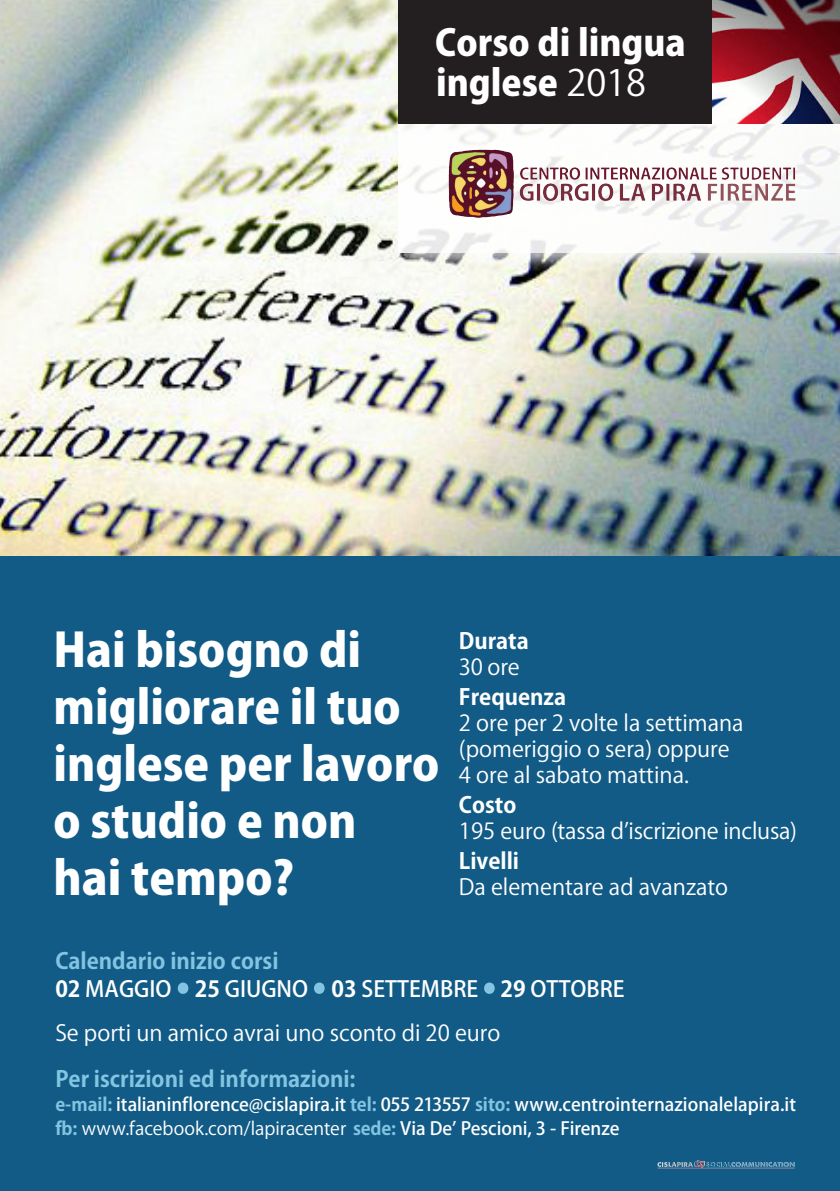
<style>
.page{position:relative;width:840px;height:1191px;background:#fff}
.page>*{position:absolute;margin:0;border:0;box-sizing:border-box;transform-origin:0 0}
.t1{font:800 52px "Koz Go Pro";color:#82c4e1}
.t2{font:800 46px/56.8px "Koz Go Pro";color:#fff}
.t3{font:800 36px "Koz Go Pro";color:#fff}
.t4{font:22px "Koz Go Pr 6 N";color:#fff}
.t5{font:22px "Koz Go Pro";color:#fff}
.t6{font:500 22px "Koz Go Pr 6 N";color:#fff}
.t7{font:700 22px "Koz Go Pro";color:#82c4e1}
.t8{font:700 22px "Koz Go Pro";color:#fff}
.t9{font:700 22px "Koz Go Pr 6 N";color:#82c4e1}
.Normale{font:500 18px "Koz Go Pro";letter-spacing:-.005em;color:#fff}
.Normale-2{font:18px "Koz Go Pro";color:#fff}
.s1{font-weight:400}
.s2{font-weight:700}
.s3{font-weight:700;color:#82c4e1}
.s4{font-weight:500}
</style>
<div class="page">
<img style="left:0;top:0;width:839px;height:557px">
<div style="left:0;top:557px;width:839px;height:634px;background:#115b86"></div>
<div style="left:395px;top:0;width:444px;height:272px;background:#fff;opacity:.75"></div>
<svg style="left:398px;top:124px;width:441px;height:129px"></svg>
<img style="left:448px;top:150px;width:39px;height:68px">
<div style="left:398px;top:0;width:441px;height:124px;background:#231f20"></div>
<img style="left:712px;top:0;width:127px;height:124px">
<img style="left:657px;top:1160px;width:137px;height:8px">
<p class="t3" style="left:435px;top:19px;width:252px">Corso di lingua</p>
<p class="t3" style="left:436px;top:59px;width:211px">inglese <span class="s1">2018</span></p>
<p class="t2" style="left:53px;top:625px;width:387px">Hai bisogno di migliorare il tuo inglese per lavoro</p>
<p class="t2" style="left:53px;top:795px;width:304px">o studio e non</p>
<p class="t2" style="left:53px;top:852px;width:242px">hai tempo?</p>
<p class="t8" style="left:458px;top:627px;width:71px">Durata</p>
<p class="t5" style="left:458px;top:653px;width:62px">30 ore</p>
<p class="t8" style="left:458px;top:683px;width:109px">Frequenza</p>
<p class="t4" style="left:458px;top:710px;width:286px">2 ore per 2 volte la settimana</p>
<p class="t4" style="left:458px;top:736px;width:272px">(pomeriggio o sera) oppure</p>
<p class="t4" style="left:458px;top:762px;width:231px">4 ore al sabato mattina.</p>
<p class="t8" style="left:458px;top:791px;width:59px">Costo</p>
<p class="t5" style="left:458px;top:817px;width:339px">195 euro (tassa d’iscrizione inclusa)</p>
<p class="t8" style="left:458px;top:847px;width:62px">Livelli</p>
<p class="t5" style="left:458px;top:873px;width:271px">Da elementare ad avanzato</p>
<p class="t9" style="left:55px;top:948px;width:224px">Calendario inizio corsi</p>
<p class="t6" style="left:55px;top:976px;width:117px"><span class="s2">02</span> MAGGIO</p>
<p class="t1" style="left:175px;top:940px;width:17px">.</p>
<p class="t6" style="left:195px;top:976px;width:115px"><span class="s2">25</span> GIUGNO</p>
<p class="t1" style="left:311px;top:940px;width:17px">.</p>
<p class="t6" style="left:331px;top:976px;width:148px"><span class="s2">03</span> SETTEMBRE</p>
<p class="t1" style="left:481px;top:940px;width:17px">.</p>
<p class="t6" style="left:500px;top:976px;width:126px"><span class="s2">29</span> OTTOBRE</p>
<p class="t4" style="left:55px;top:1020px;width:446px">Se porti un amico avrai uno sconto di 20 euro</p>
<p class="t7" style="left:55px;top:1065px;width:301px">Per iscrizioni ed informazioni:</p>
<p class="Normale" style="left:55px;top:1093px;width:741px"><span class="s3">e-mail:</span> italianinflorence@cislapira.it <span class="s3">tel:</span> 055 213557 <span class="s3">sito:</span> www.centrointernazionalelapira.it</p>
<p class="Normale-2" style="left:55px;top:1117px;width:565px"><span class="s3">fb:</span> www.facebook.com/lapiracenter <span class="s3">sede:</span> <span class="s4">Via De’ Pescioni, 3 - Firenze</span></p>
</div>
